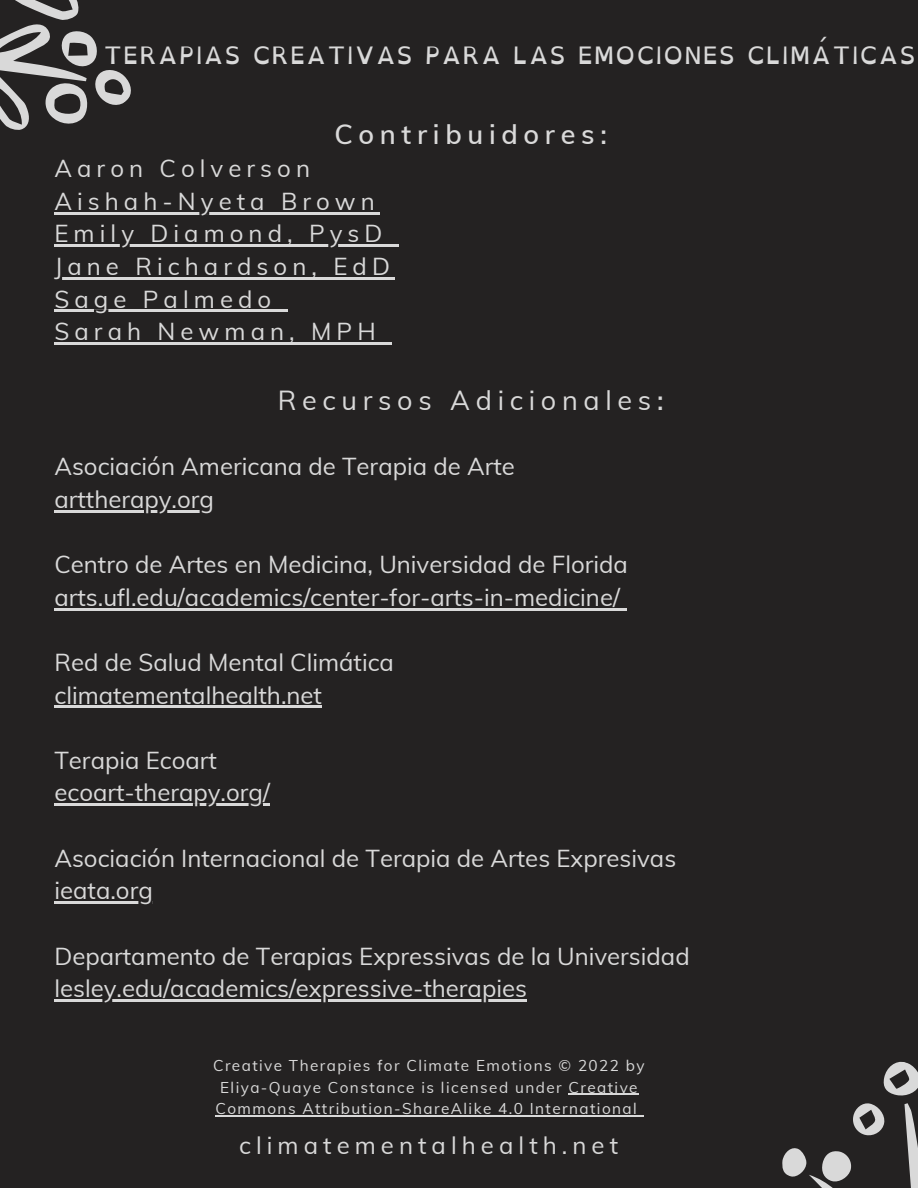
<style>
.page{position:relative;width:918px;height:1188px;background:#242222}
.page>*{position:absolute;margin:0;border:0;box-sizing:border-box;transform-origin:0 0}
.t1{font:27px "Muli";letter-spacing:.21em;color:#d9d9d9}
.t2{font:600 27px "Muli";letter-spacing:.21em;color:#d9d9d9}
.t3{font:24px/32.7px "Muli";color:#d9d9d9}
.t4{font:24px/32.7px "Muli";letter-spacing:.21em;color:#d9d9d9}
.t5{font:24px "Open Dyslexic";letter-spacing:.06em;color:#d9d9d9}
.t6{font:15.3px/21.3px "Muli";letter-spacing:.095em;color:#d9d9d9;text-align:center}
.s1{font-weight:600}
</style>
<div class="page">
<svg style="left:0;top:0;width:282px;height:245px"></svg>
<svg style="left:37px;top:23px;width:101px;height:110px"></svg>
<svg style="left:130px;top:0;width:44px;height:1px"></svg>
<svg style="left:782px;top:1061px;width:136px;height:127px"></svg>
<hr style="left:54px;top:212px;width:326px;height:2px;background:#d9d9d9">
<hr style="left:54px;top:245px;width:334px;height:2px;background:#d9d9d9">
<svg style="left:388px;top:245px;width:11px;height:2px"></svg>
<hr style="left:54px;top:277px;width:341px;height:2px;background:#d9d9d9">
<hr style="left:54px;top:310px;width:222px;height:2px;background:#d9d9d9">
<svg style="left:276px;top:310px;width:12px;height:2px"></svg>
<hr style="left:54px;top:342px;width:327px;height:3px;background:#d9d9d9">
<svg style="left:381px;top:342px;width:11px;height:3px"></svg>
<hr style="left:54px;top:510px;width:160px;height:2px;background:#d9d9d9">
<hr style="left:54px;top:608px;width:566px;height:2px;background:#d9d9d9">
<svg style="left:620px;top:608px;width:6px;height:2px"></svg>
<hr style="left:54px;top:706px;width:268px;height:2px;background:#d9d9d9">
<hr style="left:54px;top:804px;width:216px;height:2px;background:#d9d9d9">
<hr style="left:54px;top:902px;width:99px;height:2px;background:#d9d9d9">
<hr style="left:54px;top:999px;width:473px;height:3px;background:#d9d9d9">
<hr style="left:569px;top:1094px;width:70px;height:1px;background:#d9d9d9">
<hr style="left:216px;top:1115px;width:422px;height:1px;background:#d9d9d9">
<p class="t5" style="left:104px;top:34px;width:813px">TERAPIAS CREATIVAS PARA LAS EMOCIONES CLIMÁTICAS</p>
<p class="t2" style="left:334px;top:117px;width:274px">Contribuidores:</p>
<p class="t4" style="left:54px;top:152px;width:337px">Aaron Colverson<br>Aishah-Nyeta Brown<br>Emily Diamond, PysD<br>Jane Richardson, EdD<br>Sage Palmedo<br>Sarah Newman, MPH</p>
<p class="t1" style="left:278px;top:383px;width:387px">Recursos Adicionales<span class="s1">:</span></p>
<p class="t3" style="left:54px;top:450px;width:462px">Asociación Americana de Terapia de Arte arttherapy.org</p>
<p class="t3" style="left:54px;top:548px;width:575px">Centro de Artes en Medicina, Universidad de Florida arts.ufl.edu/academics/center-for-arts-in-medicine/</p>
<p class="t3" style="left:54px;top:646px;width:341px">Red de Salud Mental Climática climatementalhealth.net</p>
<p class="t3" style="left:54px;top:743px;width:217px">Terapia Ecoart ecoart-therapy.org/</p>
<p class="t3" style="left:54px;top:841px;width:623px">Asociación Internacional de Terapia de Artes Expresivas ieata.org</p>
<p class="t3" style="left:54px;top:939px;width:637px">Departamento de Terapias Expressivas de la Universidad lesley.edu/academics/expressive-therapies</p>
<p class="t6" style="left:213px;top:1055px;width:433px">Creative Therapies for Climate Emotions © 2022 by<br>Eliya-Quaye Constance is licensed under Creative<br>Commons Attribution-ShareAlike 4.0 International</p>
<p class="t4" style="left:239px;top:1129px;width:380px">climatementalhealth.net</p>
</div>
